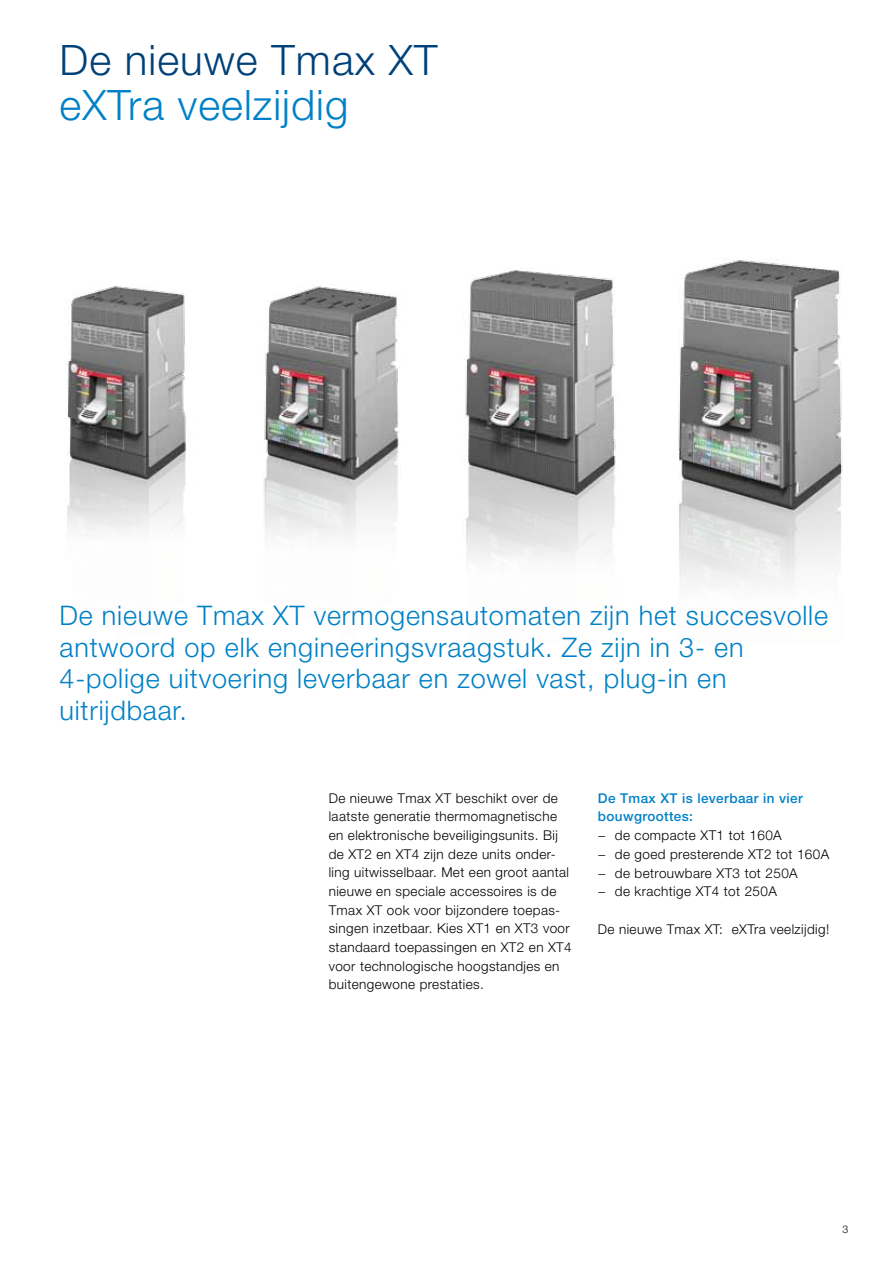
<style>
.page{position:relative;width:893px;height:1263px;background:#fff}
.page>*{position:absolute;margin:0;border:0;box-sizing:border-box;transform-origin:0 0}
.t1{font:300 42px "Helvetica Neue LT Std";letter-spacing:.025em;color:#0081c7}
.t2{font:300 42px "Helvetica Neue LT Std";letter-spacing:.025em;color:#004178}
.t3{font:300 27px/31.5px "Helvetica Neue LT Std";letter-spacing:.03em;color:#0081c7}
.t4{font:300 13.5px/18.6px "Helvetica Neue LT Std";letter-spacing:.03em;color:#000}
.t5{font:500 13.5px/18.6px "Helvetica Neue LT Std";letter-spacing:.03em;color:#0081c7}
.t6{font:300 10.5px "Helvetica Neue LT Std";color:#000}
</style>
<div class="page">
<img style="left:66px;top:260px;width:777px;height:326px">
<h1 class="t2" style="left:60px;top:34px;width:379px">De nieuwe Tmax XT</h1>
<h1 class="t1" style="left:60px;top:79px;width:290px">eXTra veelzijdig</h1>
<h2 class="t3" style="left:60px;top:599px;width:770px">De nieuwe Tmax XT vermogensautomaten zijn het succesvolle antwoord op elk engineeringsvraagstuk. Ze zijn in 3- en 4-polige uitvoering leverbaar en zowel vast, plug-in en uitrijdbaar.</h2>
<p class="t4" style="left:329px;top:788px;width:244px">De nieuwe Tmax XT beschikt over de laatste generatie thermomagnetische en elektronische beveiligingsunits. Bij de XT2 en XT4 zijn deze units onder&shy;ling uitwisselbaar. Met een groot aantal nieuwe en speciale accessoires is de Tmax XT ook voor bijzondere toepas&shy;singen inzetbaar. Kies XT1 en XT3 voor standaard toepassingen en XT2 en XT4 voor technologische hoogstandjes en buitengewone prestaties.</p>
<p class="t5" style="left:598px;top:788px;width:206px">De Tmax XT is leverbaar in vier bouwgroottes:</p>
<p class="t4" style="left:598px;top:826px;width:233px">− de compacte XT1 tot 160A<br>− de goed presterende XT2 tot 160A − de betrouwbare XT3 tot 250A<br>− de krachtige XT4 tot 250A</p>
<p class="t4" style="left:598px;top:919px;width:233px">De nieuwe Tmax XT: eXTra veelzijdig!</p>
<p class="t6" style="left:842px;top:1223px;width:7px">3</p>
</div>
